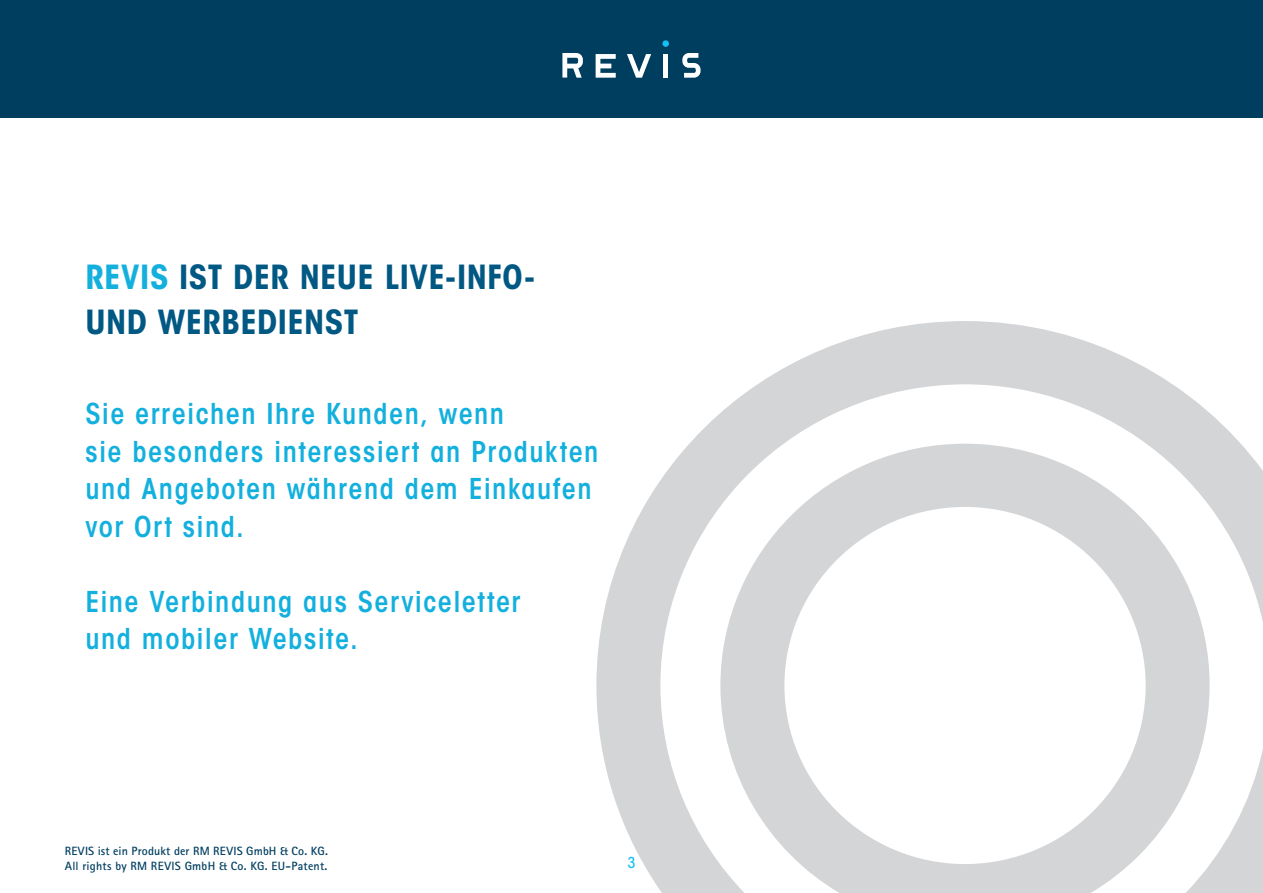
<style>
.page{position:relative;width:1263px;height:893px;background:#fff}
.page>*{position:absolute;margin:0;border:0;box-sizing:border-box;transform-origin:0 0}
.t1{font:700 condensed 33px/45px "ITC Avant Garde Std";letter-spacing:.015em;color:#005883}
.t2{font:600 condensed 28.5px/37.5px "ITC Avant Garde Std";letter-spacing:.055em;color:#13b0de}
.t3{font:500 condensed 15px "ITC Avant Garde Std";color:#15c0f2}
.t4{font:700 12px/15px "Rotis Sans Serif Std";letter-spacing:.015em;color:#003e60}
.s1{color:#13b0de}
</style>
<div class="page">
<div style="left:0;top:0;width:1263px;height:118px;background:#003e60"></div>
<div style="left:662px;top:40px;width:7px;height:7px;background:#15c0f2;border-radius:50%"></div>
<svg style="left:682px;top:53px;width:18px;height:25px"></svg>
<svg style="left:562px;top:53px;width:21px;height:25px"></svg>
<div style="left:663px;top:54px;width:5px;height:24px;background:#fff"></div>
<svg style="left:596px;top:54px;width:20px;height:24px"></svg>
<svg style="left:627px;top:54px;width:24px;height:24px"></svg>
<svg style="left:596px;top:321px;width:667px;height:572px"></svg>
<p class="t1" style="left:85px;top:254px;width:451px"><span class="s1">REVIS</span> IST DER NEUE LIVE-INFO-<br>UND WERBEDIENST</p>
<p class="t2" style="left:85px;top:395px;width:514px">Sie erreichen Ihre Kunden, wenn<br>sie besonders interessiert an Produkten und Angeboten während dem Einkaufen vor Ort sind.</p>
<p class="t2" style="left:85px;top:582px;width:437px">Eine Verbindung aus Serviceletter und mobiler Website.</p>
<p class="t4" style="left:65px;top:843px;width:265px">REVIS ist ein Produkt der RM REVIS GmbH &amp; Co. KG.<br>All rights by RM REVIS GmbH &amp; Co. KG. EU-Patent.</p>
<p class="t3" style="left:627px;top:853px;width:9px">3</p>
</div>
